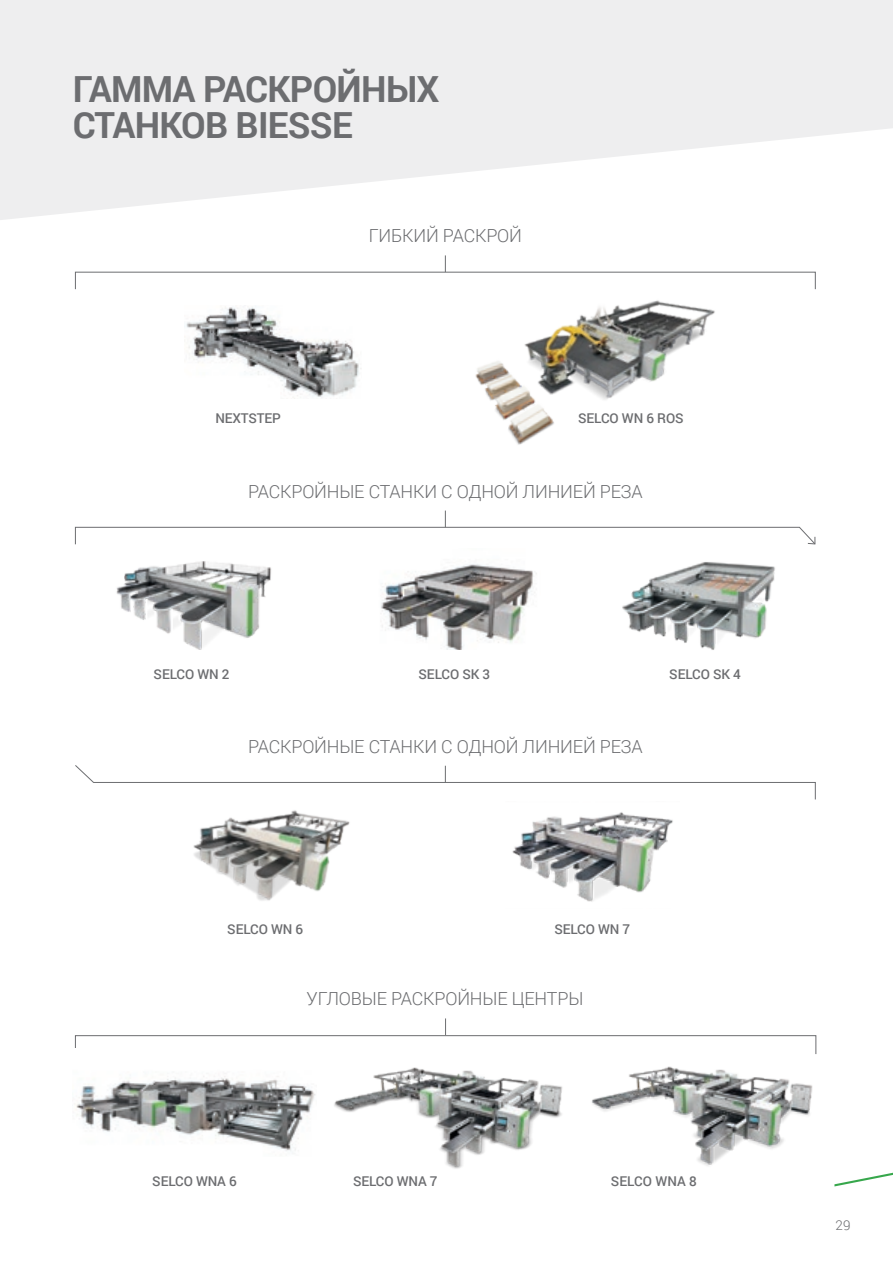
<style>
.page{position:relative;width:893px;height:1263px;background:#fff}
.page>*{position:absolute;margin:0;border:0;box-sizing:border-box;transform-origin:0 0}
._1_TITOLO_GRIGIO{font:700 36px/36px "Roboto";letter-spacing:-.02em;color:#6c6d70}
.t1{font:300 18px "Roboto";letter-spacing:-.01em;color:#6c6d70}
.t2{font:500 13.5px "Roboto";letter-spacing:-.01em;color:#6c6d70}
.t3{font:300 13.5px "Roboto";color:#6c6d70}
</style>
<div class="page">
<svg style="left:0;top:0;width:893px;height:220px;fill:#eeeeef"></svg>
<svg style="left:445px;top:255px;width:1px;height:17px"></svg>
<svg style="left:75px;top:511px;width:741px;height:34px"></svg>
<svg style="left:75px;top:765px;width:741px;height:35px"></svg>
<div style="left:75px;top:272px;width:741px;height:18px;border:1px solid #6c6d70"></div>
<div style="left:75px;top:1035px;width:741px;height:19px;border:1px solid #6c6d70"></div>
<svg style="left:445px;top:1018px;width:1px;height:17px"></svg>
<img style="left:622px;top:562px;width:153px;height:88px">
<img style="left:381px;top:564px;width:156px;height:85px">
<img style="left:116px;top:561px;width:155px;height:88px">
<img style="left:187px;top:798px;width:171px;height:103px">
<img style="left:512px;top:812px;width:161px;height:90px">
<img style="left:334px;top:1067px;width:229px;height:102px">
<img style="left:75px;top:1049px;width:242px;height:102px">
<img style="left:591px;top:1066px;width:222px;height:100px">
<img style="left:475px;top:361px;width:73px;height:84px">
<img style="left:508px;top:288px;width:213px;height:140px">
<img style="left:186px;top:306px;width:175px;height:92px">
<svg style="left:834px;top:1172px;width:59px;height:14px"></svg>
<p class="_1_TITOLO_GRIGIO" style="left:73px;top:69px;width:368px">ГАММА РАСКРОЙНЫХ<br>СТАНКОВ BIESSE</p>
<p class="t2" style="left:215px;top:409px;width:67px">NEXTSTEP</p>
<p class="t1" style="left:369px;top:224px;width:155px">ГИБКИЙ РАСКРОЙ</p>
<p class="t2" style="left:578px;top:409px;width:107px">SELCO WN 6 ROS</p>
<p class="t1" style="left:248px;top:479px;width:396px">РАСКРОЙНЫЕ СТАНКИ С ОДНОЙ ЛИНИЕЙ РЕЗА</p>
<p class="t2" style="left:154px;top:664px;width:77px">SELCO WN 2</p>
<p class="t2" style="left:419px;top:664px;width:73px">SELCO SK 3</p>
<p class="t2" style="left:669px;top:664px;width:73px">SELCO SK 4</p>
<p class="t1" style="left:248px;top:734px;width:396px">РАСКРОЙНЫЕ СТАНКИ С ОДНОЙ ЛИНИЕЙ РЕЗА</p>
<p class="t2" style="left:227px;top:919px;width:77px">SELCO WN 6</p>
<p class="t2" style="left:554px;top:919px;width:77px">SELCO WN 7</p>
<p class="t1" style="left:307px;top:986px;width:278px">УГЛОВЫЕ РАСКРОЙНЫЕ ЦЕНТРЫ</p>
<p class="t2" style="left:152px;top:1172px;width:86px">SELCO WNA 6</p>
<p class="t2" style="left:353px;top:1171px;width:86px">SELCO WNA 7</p>
<p class="t2" style="left:611px;top:1171px;width:87px">SELCO WNA 8</p>
<p class="t3" style="left:836px;top:1215px;width:16px">29</p>
</div>
